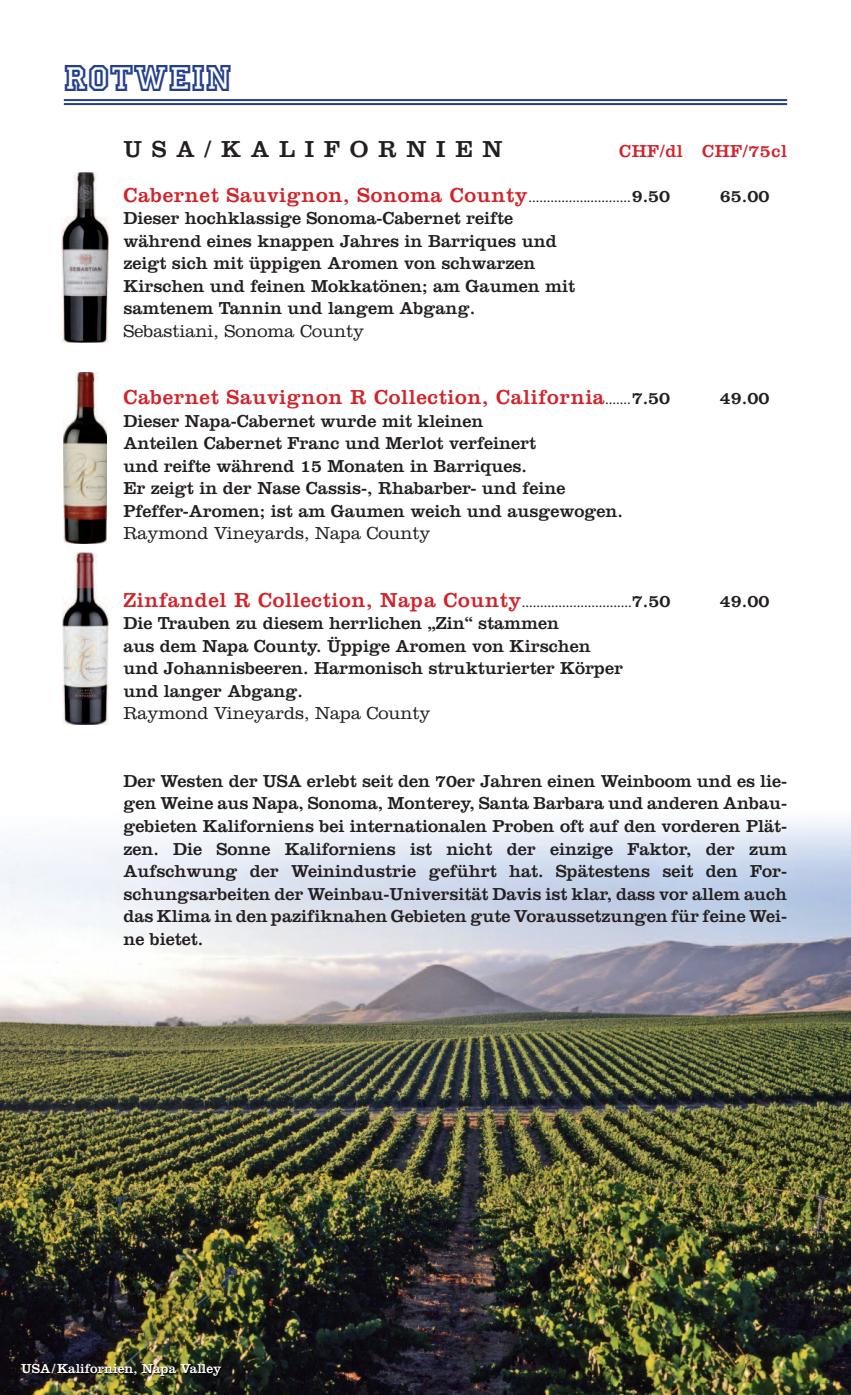
<style>
.page{position:relative;width:851px;height:1395px;background:#fff}
.page>*{position:absolute;margin:0;border:0;box-sizing:border-box;transform-origin:0 0}
.t1{font:39px "Princetown LET";letter-spacing:.005em;color:#253f8f}
.t2{font:24px "Clarendon";letter-spacing:.405em;color:#231f20}
.t3{font:21px "Clarendon";letter-spacing:.03em;color:#d1232a}
.t4{font:18px/22.5px "Clarendon";color:#231f20}
.t5{font:300 18px "Clarendon";color:#231f20}
.t6{font:18px "Clarendon";letter-spacing:.03em;color:#d1232a}
.t7{font:13.5px "Clarendon";color:#fff}
.s1{font-size:12px;color:#231f20}
.s2{font-size:18px;color:#231f20}
</style>
<div class="page">
<img style="left:0;top:820px;width:850px;height:575px">
<hr style="left:64px;top:99px;width:723px;height:2px;background:#253f8f">
<hr style="left:64px;top:103px;width:723px;height:2px;background:#253f8f">
<img style="left:62px;top:172px;width:47px;height:170px">
<img style="left:63px;top:373px;width:43px;height:170px">
<img style="left:63px;top:553px;width:45px;height:171px">
<img style="left:16px;top:1358px;width:221px;height:28px">
<h1 class="t1" style="left:64px;top:54px;width:169px">ROTWEIN</h1>
<h2 class="t2" style="left:123px;top:141px;width:380px">USA/KALIFORNIEN</h2>
<p class="t6" style="left:619px;top:145px;width:169px">CHF/dl CHF/75cl</p>
<p class="t3" style="left:123px;top:188px;width:548px">Cabernet Sauvignon, Sonoma County<span class="s1">............................</span><span class="s2">9.50</span></p>
<p class="t4" style="left:719px;top:186px;width:51px">65.00</p>
<p class="t4" style="left:123px;top:209px;width:453px">Dieser hochklassige Sonoma-Cabernet reifte während eines knappen Jahres in Barriques und zeigt sich mit üppigen Aromen von schwarzen Kirschen und feinen Mokkatönen; am Gaumen mit samtenem Tannin und langem Abgang.</p>
<p class="t5" style="left:123px;top:325px;width:242px">Sebastiani, Sonoma County</p>
<p class="t3" style="left:123px;top:390px;width:548px">Cabernet Sauvignon R Collection, California<span class="s1">.......</span><span class="s2">7.50</span></p>
<p class="t4" style="left:719px;top:389px;width:51px">49.00</p>
<p class="t4" style="left:123px;top:411px;width:501px">Dieser Napa-Cabernet wurde mit kleinen<br>Anteilen Cabernet Franc und Merlot verfeinert<br>und reifte während 15 Monaten in Barriques.<br>Er zeigt in der Nase Cassis-, Rhabarber- und feine Pfeffer-Aromen; ist am Gaumen weich und ausgewogen.</p>
<p class="t5" style="left:123px;top:527px;width:309px">Raymond Vineyards, Napa County</p>
<p class="t3" style="left:123px;top:593px;width:548px">Zinfandel R Collection, Napa County<span class="s1">..............................</span><span class="s2">7.50</span></p>
<p class="t4" style="left:719px;top:591px;width:51px">49.00</p>
<p class="t4" style="left:123px;top:614px;width:501px">Die Trauben zu diesem herrlichen „Zin“ stammen<br>aus dem Napa County. Üppige Aromen von Kirschen und Johannisbeeren. Harmonisch strukturierter Körper und langer Abgang.</p>
<p class="t5" style="left:123px;top:707px;width:309px">Raymond Vineyards, Napa County</p>
<p class="t4" style="left:123px;top:771px;width:665px;text-align:justify">Der Westen der USA erlebt seit den 70er Jahren einen Weinboom und es lie&shy;gen Weine aus Napa, Sonoma, Monterey, Santa Barbara und anderen Anbau&shy;gebieten Kaliforniens bei internationalen Proben oft auf den vorderen Plät&shy;zen. Die Sonne Kaliforniens ist nicht der einzige Faktor, der zum Aufschwung der Weinindustrie geführt hat. Spätestens seit den For&shy;schungsarbeiten der Weinbau-Universität Davis ist klar, dass vor allem auch das Klima in den pazifiknahen Gebieten gute Voraussetzungen für feine Wei&shy;ne bietet.</p>
<p class="t7" style="left:21px;top:1364px;width:202px">USA/Kalifornien, Napa Valley</p>
</div>
